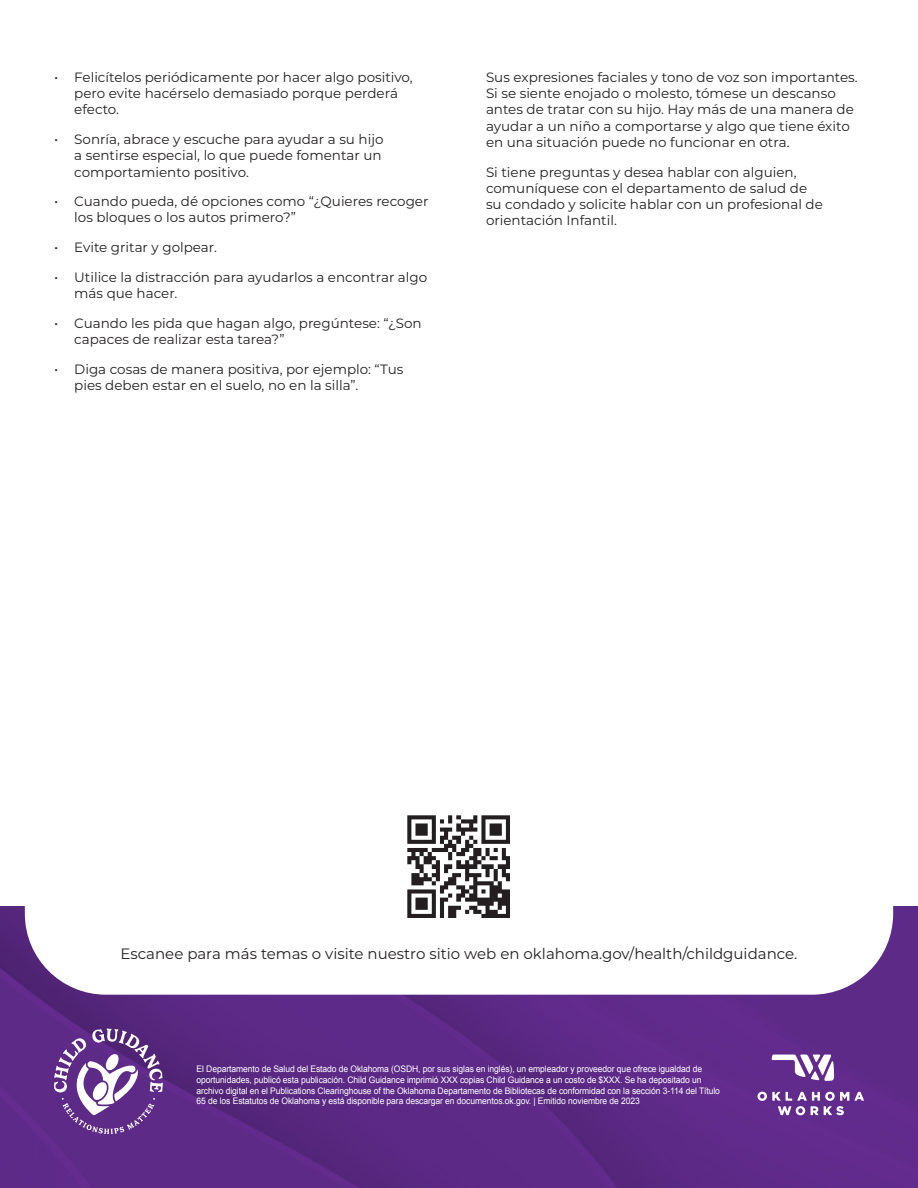
<style>
.page{position:relative;width:918px;height:1188px;background:#fff}
.page>*{position:absolute;margin:0;border:0;box-sizing:border-box;transform-origin:0 0}
.t1{font:15px "Montserrat";color:#231f20}
.t2{font:13.5px/16.2px "Montserrat";color:#231f20}
.t3{font:9px/10.8px "Arial";letter-spacing:-.01em;color:#fff;scale:.95 1}
.s1{font-size:14.25px}
</style>
<div class="page">
<img style="left:0;top:906px;width:918px;height:282px">
<svg style="left:757px;top:1092px;width:107px;height:23px"></svg>
<svg style="left:771px;top:1055px;width:64px;height:26px"></svg>
<svg style="left:25px;top:906px;width:868px;height:89px"></svg>
<img style="left:391px;top:815px;width:136px;height:120px">
<svg style="left:54px;top:1029px;width:109px;height:105px"></svg>
<p class="t2" style="left:74px;top:69px;width:340px;text-indent:-20px"><span class="s1">•</span> Felicítelos periódicamente por hacer algo positivo, pero evite hacérselo demasiado porque perderá efecto.</p>
<p class="t2" style="left:74px;top:131px;width:311px;text-indent:-20px"><span class="s1">•</span> Sonría, abrace y escuche para ayudar a su hijo a sentirse especial, lo que puede fomentar un comportamiento positivo.</p>
<p class="t2" style="left:74px;top:193px;width:356px;text-indent:-20px"><span class="s1">•</span> Cuando pueda, dé opciones como “¿Quieres recoger los bloques o los autos primero?”</p>
<p class="t2" style="left:54px;top:239px;width:165px"><span class="s1">•</span> Evite gritar y golpear.</p>
<p class="t2" style="left:74px;top:269px;width:355px;text-indent:-20px"><span class="s1">•</span> Utilice la distracción para ayudarlos a encontrar algo más que hacer.</p>
<p class="t2" style="left:74px;top:314px;width:349px;text-indent:-20px"><span class="s1">•</span> Cuando les pida que hagan algo, pregúntese: “¿Son capaces de realizar esta tarea?”</p>
<p class="t2" style="left:74px;top:360px;width:331px;text-indent:-20px"><span class="s1">•</span> Diga cosas de manera positiva, por ejemplo: “Tus pies deben estar en el suelo, no en la silla”.</p>
<p class="t2" style="left:486px;top:69px;width:373px">Sus expresiones faciales y tono de voz son importantes.<br>Si se siente enojado o molesto, tómese un descanso antes de tratar con su hijo. Hay más de una manera de ayudar a un niño a comportarse y algo que tiene éxito en una situación puede no funcionar en otra.</p>
<p class="t2" style="left:486px;top:163px;width:338px">Si tiene preguntas y desea hablar con alguien, comuníquese con el departamento de salud de su condado y solicite hablar con un profesional de orientación Infantil.</p>
<p class="t1" style="left:121px;top:943px;width:678px">Escanee para más temas o visite nuestro sitio web en oklahoma.gov/health/childguidance.</p>
<p class="t3" style="left:197px;top:1064px;width:553px">El Departamento de Salud del Estado de Oklahoma (OSDH, por sus siglas en inglés), un empleador y proveedor que ofrece igualdad de oportunidades, publicó esta publicación. Child Guidance imprimió XXX copias Child Guidance a un costo de $XXX. Se ha depositado un archivo digital en el Publications Clearinghouse of the Oklahoma Departamento de Bibliotecas de conformidad con la sección 3-114 del Título 65 de los Estatutos de Oklahoma y está disponible para descargar en documentos.ok.gov. | Emitido noviembre de 2023</p>
</div>
